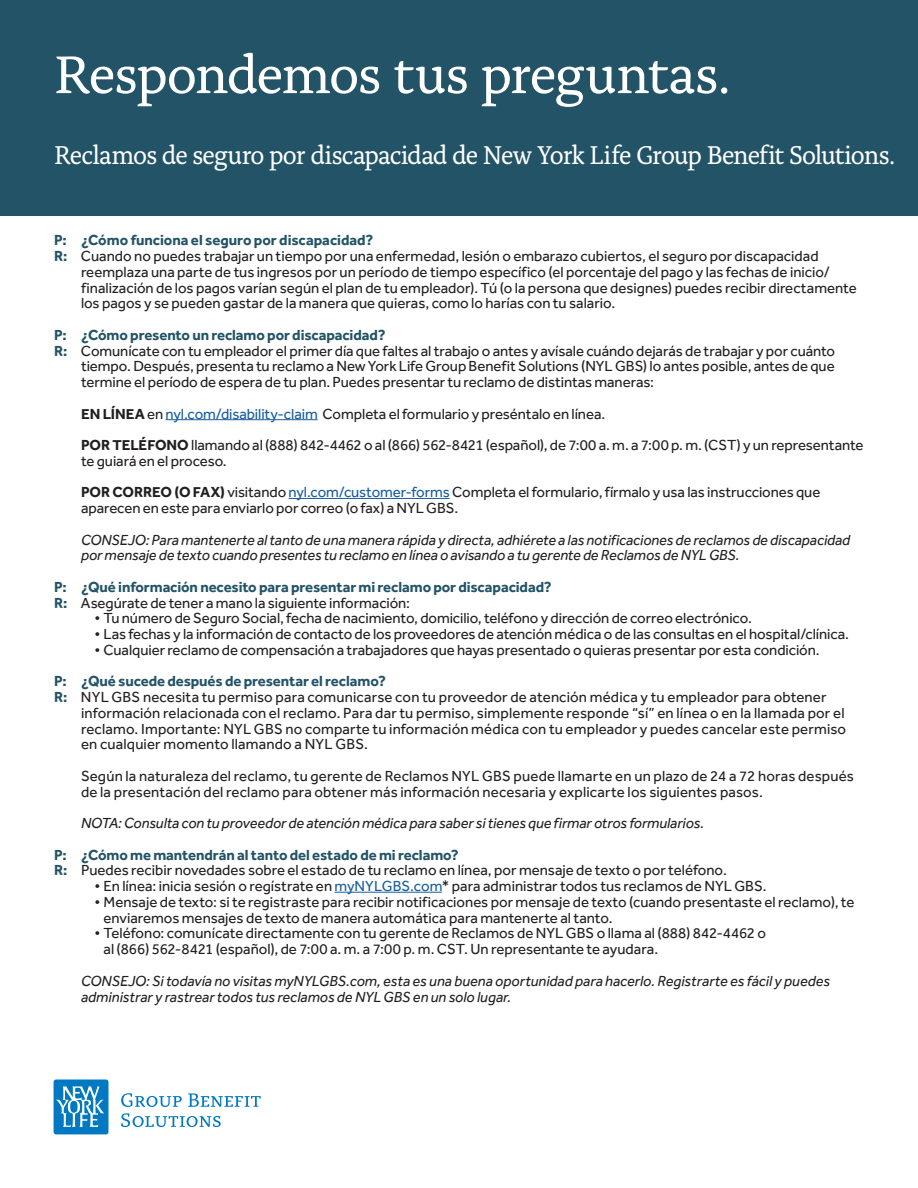
<style>
.page{position:relative;width:918px;height:1188px;background:#fff}
.page>*{position:absolute;margin:0;border:0;box-sizing:border-box;transform-origin:0 0}
.t1{font:55.5px "Alda Pro";letter-spacing:-.025em;color:#fff}
.fs_topic_alda_bold_r{font:27px "Alda Pro";letter-spacing:-.04em;color:#fff;scale:.95 1}
.fs_topic_alda_bold_r-2{font:15px/15.8px "Effra Pro";color:#231f20}
.fs_topic_alda_bold_r-3{font:italic 15px/15.8px "Effra Pro";letter-spacing:-.005em;color:#231f20}
.fs_topic_alda_bold_r-4{font:700 15px "Effra Pro";letter-spacing:-.005em;color:#225367}
.s1{font-weight:700;color:#225367}
.s2{font-weight:700}
.s3{color:#175d9e}
</style>
<div class="page">
<div style="left:0;top:0;width:918px;height:216px;background:#225367"></div>
<svg style="left:121px;top:1093px;width:61px;height:14px"></svg>
<svg style="left:188px;top:1093px;width:73px;height:14px"></svg>
<svg style="left:121px;top:1113px;width:100px;height:14px"></svg>
<div style="left:54px;top:1080px;width:54px;height:54px;background:#0079c2;border-radius:3px"></div>
<svg style="left:56px;top:1086px;width:48px;height:41px"></svg>
<hr style="left:166px;top:419px;width:152px;height:1px;background:#175d9e">
<hr style="left:289px;top:498px;width:161px;height:1px;background:#175d9e">
<hr style="left:335px;top:892px;width:107px;height:1px;background:#175d9e">
<p class="t1" style="left:54px;top:33px;width:678px">Respondemos tus preguntas.</p>
<p class="fs_topic_alda_bold_r" style="left:54px;top:135px;width:887px">Reclamos de seguro por discapacidad de New York Life Group Benefit Solutions.</p>
<p class="fs_topic_alda_bold_r-4" style="left:54px;top:231px;width:321px">P: ¿Cómo funciona el seguro por discapacidad?</p>
<p class="fs_topic_alda_bold_r-2" style="left:81px;top:248px;width:777px;text-indent:-27px"><span class="s1">R:</span> Cuando no puedes trabajar un tiempo por una enfermedad, lesión o embarazo cubiertos, el seguro por discapacidad reemplaza una parte de tus ingresos por un período de tiempo específico (el porcentaje del pago y las fechas de inicio/ finalización de los pagos varían según el plan de tu empleador). Tú (o la persona que designes) puedes recibir directamente los pagos y se pueden gastar de la manera que quieras, como lo harías con tu salario.</p>
<p class="fs_topic_alda_bold_r-4" style="left:54px;top:326px;width:333px">P: ¿Cómo presento un reclamo por discapacidad?</p>
<p class="fs_topic_alda_bold_r-2" style="left:81px;top:343px;width:756px;text-align:justify;text-indent:-27px"><span class="s1">R:</span> Comunícate con tu empleador el primer día que faltes al trabajo o antes y avísale cuándo dejarás de trabajar y por cuánto tiempo. Después, presenta tu reclamo a New York Life Group Benefit Solutions (NYL GBS) lo antes posible, antes de que termine el período de espera de tu plan. Puedes presentar tu reclamo de distintas maneras:</p>
<p class="fs_topic_alda_bold_r-2" style="left:81px;top:406px;width:526px"><span class="s2">EN LÍNEA</span> en <span class="s3">nyl.com/disability-claim</span> Completa el formulario y preséntalo en línea.</p>
<p class="fs_topic_alda_bold_r-2" style="left:81px;top:437px;width:784px"><span class="s2">POR TELÉFONO</span> llamando al (888) 842-4462 o al (866) 562-8421 (español), de 7:00 a. m. a 7:00 p. m. (CST) y un representante te guiará en el proceso.</p>
<p class="fs_topic_alda_bold_r-2" style="left:81px;top:484px;width:741px"><span class="s2">POR CORREO (O FAX)</span> visitando <span class="s3">nyl.com/customer-forms</span> Completa el formulario, fírmalo y usa las instrucciones que aparecen en este para enviarlo por correo (o fax) a NYL GBS.</p>
<p class="fs_topic_alda_bold_r-3" style="left:81px;top:532px;width:771px">CONSEJO: Para mantenerte al tanto de una manera rápida y directa, adhiérete a las notificaciones de reclamos de discapacidad por mensaje de texto cuando presentes tu reclamo en línea o avisando a tu gerente de Reclamos de NYL GBS.</p>
<p class="fs_topic_alda_bold_r-4" style="left:54px;top:578px;width:499px">P: ¿Qué información necesito para presentar mi reclamo por discapacidad?</p>
<p class="fs_topic_alda_bold_r-2" style="left:54px;top:595px;width:358px"><span class="s1">R:</span> Asegúrate de tener a mano la siguiente información:</p>
<p class="fs_topic_alda_bold_r-2" style="left:94px;top:610px;width:659px">• Tu número de Seguro Social, fecha de nacimiento, domicilio, teléfono y dirección de correo electrónico.</p>
<p class="fs_topic_alda_bold_r-2" style="left:94px;top:626px;width:756px">• Las fechas y la información de contacto de los proveedores de atención médica o de las consultas en el hospital/clínica.</p>
<p class="fs_topic_alda_bold_r-2" style="left:94px;top:642px;width:727px">• Cualquier reclamo de compensación a trabajadores que hayas presentado o quieras presentar por esta condición.</p>
<p class="fs_topic_alda_bold_r-4" style="left:54px;top:672px;width:333px">P: ¿Qué sucede después de presentar el reclamo?</p>
<p class="fs_topic_alda_bold_r-2" style="left:81px;top:689px;width:767px;text-indent:-27px"><span class="s1">R:</span> NYL GBS necesita tu permiso para comunicarse con tu proveedor de atención médica y tu empleador para obtener información relacionada con el reclamo. Para dar tu permiso, simplemente responde “sí” en línea o en la llamada por el reclamo. Importante: NYL GBS no comparte tu información médica con tu empleador y puedes cancelar este permiso en cualquier momento llamando a NYL GBS.</p>
<p class="fs_topic_alda_bold_r-2" style="left:81px;top:768px;width:774px">Según la naturaleza del reclamo, tu gerente de Reclamos NYL GBS puede llamarte en un plazo de 24 a 72 horas después de la presentación del reclamo para obtener más información necesaria y explicarte los siguientes pasos.</p>
<p class="fs_topic_alda_bold_r-3" style="left:81px;top:815px;width:625px">NOTA: Consulta con tu proveedor de atención médica para saber si tienes que firmar otros formularios.</p>
<p class="fs_topic_alda_bold_r-4" style="left:54px;top:845px;width:406px">P: ¿Cómo me mantendrán al tanto del estado de mi reclamo?</p>
<p class="fs_topic_alda_bold_r-2" style="left:54px;top:862px;width:674px"><span class="s1">R:</span> Puedes recibir novedades sobre el estado de tu reclamo en línea, por mensaje de texto o por teléfono.</p>
<p class="fs_topic_alda_bold_r-2" style="left:94px;top:878px;width:674px">• En línea: inicia sesión o regístrate en <span class="s3">myNYLGBS.com</span>* para administrar todos tus reclamos de NYL GBS.</p>
<p class="fs_topic_alda_bold_r-2" style="left:104px;top:894px;width:753px;text-indent:-9px">• Mensaje de texto: si te registraste para recibir notificaciones por mensaje de texto (cuando presentaste el reclamo), te enviaremos mensajes de texto de manera automática para mantenerte al tanto.</p>
<p class="fs_topic_alda_bold_r-2" style="left:104px;top:925px;width:664px;text-indent:-9px">• Teléfono: comunícate directamente con tu gerente de Reclamos de NYL GBS o llama al (888) 842-4462 o al (866) 562-8421 (español), de 7:00 a. m. a 7:00 p. m. CST. Un representante te ayudara.</p>
<p class="fs_topic_alda_bold_r-3" style="left:81px;top:972px;width:751px;line-height:16.5px">CONSEJO: Si todavía no visitas myNYLGBS.com, esta es una buena oportunidad para hacerlo. Registrarte es fácil y puedes administrar y rastrear todos tus reclamos de NYL GBS en un solo lugar.</p>
</div>
